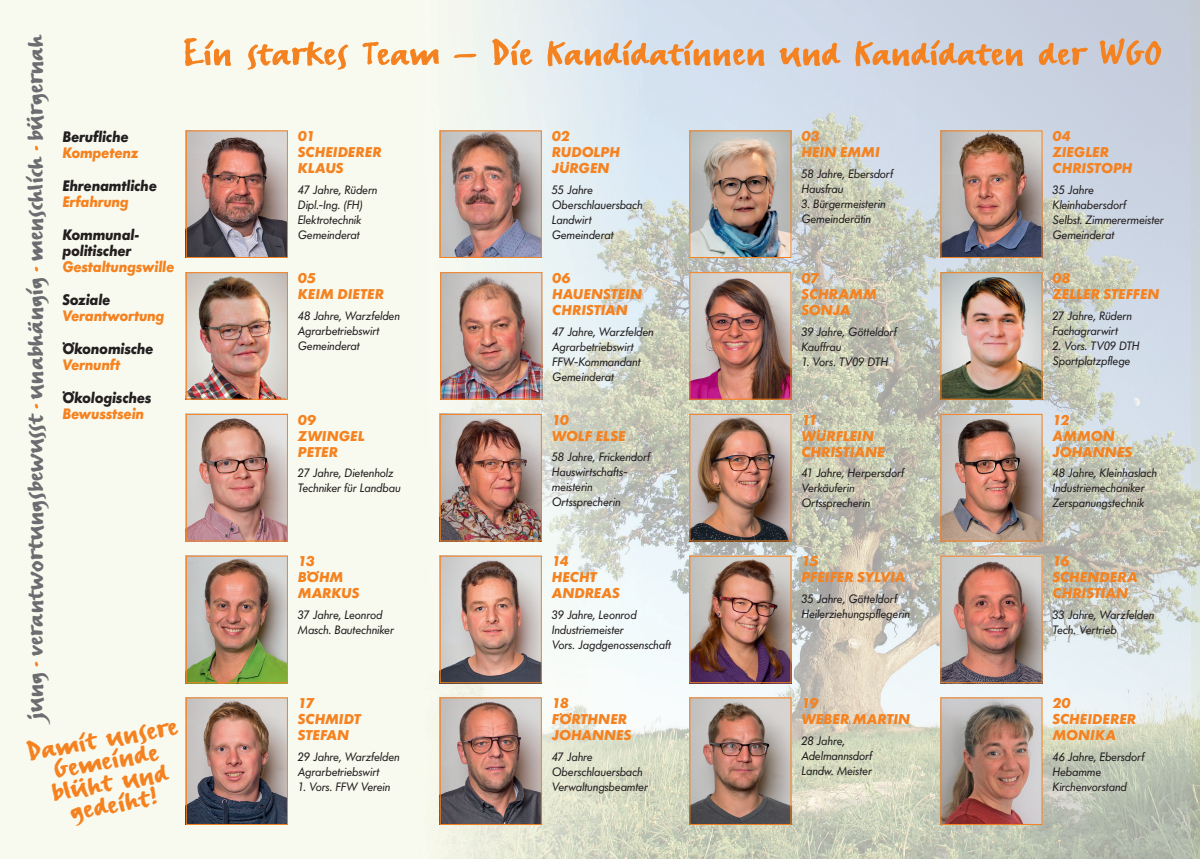
<style>
.page{position:relative;width:1200px;height:859px;background:#fff}
.page>*{position:absolute;margin:0;border:0;box-sizing:border-box;transform-origin:0 0}
.t1{font:40.8px "FF Erikrighthand";letter-spacing:.005em;color:#f58220;scale:1.25 1}
.t2{font:31.2px/22px "FF Erikrighthand";color:#f58220;text-align:center;scale:1.25 1}
.t3{font:27.7px "FF Erikrighthand";letter-spacing:.005em;color:#6c6d70;scale:1.25 1}
.t4{font:italic 700 15px/16px "Futura BQ";letter-spacing:-.015em;color:#231f20;scale:.92 1}
.t5{font:italic 700 15px "Futura BQ";letter-spacing:-.015em;color:#f58220;scale:.92 1}
.t6{font:italic 700 14px/16px "Futura BQ";letter-spacing:.005em;color:#f58220}
.t7{font:italic 12px/15px "Futura BQ";color:#231f20}
.s1{color:#f58220}
</style>
<div class="page">
<div style="left:0;top:0;width:405px;height:859px;background:#f9faef"></div>
<img style="left:676px;top:0;width:240px;height:429px">
<img style="left:916px;top:143px;width:34px;height:716px">
<img style="left:1019px;top:143px;width:172px;height:716px">
<img style="left:950px;top:258px;width:69px;height:298px">
<img style="left:676px;top:429px;width:34px;height:430px">
<img style="left:779px;top:429px;width:137px;height:430px">
<img style="left:710px;top:541px;width:69px;height:318px">
<img style="left:950px;top:683px;width:69px;height:176px">
<img style="left:405px;top:0;width:237px;height:250px">
<img style="left:642px;top:0;width:34px;height:859px">
<div style="left:405px;top:250px;width:68px;height:609px;background:#f9faef"></div>
<img style="left:473px;top:250px;width:170px;height:36px">
<img style="left:541px;top:286px;width:102px;height:573px">
<img style="left:473px;top:400px;width:68px;height:14px">
<img style="left:473px;top:541px;width:68px;height:318px">
<img style="left:1191px;top:0;width:8px;height:859px">
<img style="left:942px;top:699px;width:98px;height:124px">
<div style="left:940px;top:697px;width:102px;height:128px;border:1px solid #f58220"></div>
<img style="left:691px;top:699px;width:98px;height:124px">
<div style="left:689px;top:697px;width:102px;height:128px;border:1px solid #f58220"></div>
<img style="left:441px;top:699px;width:98px;height:124px">
<div style="left:439px;top:697px;width:102px;height:128px;border:1px solid #f58220"></div>
<img style="left:188px;top:699px;width:98px;height:124px">
<div style="left:186px;top:697px;width:102px;height:128px;border:1px solid #f58220"></div>
<img style="left:942px;top:558px;width:98px;height:123px">
<div style="left:940px;top:556px;width:102px;height:127px;border:1px solid #f58220"></div>
<img style="left:691px;top:558px;width:98px;height:123px">
<div style="left:689px;top:556px;width:102px;height:127px;border:1px solid #f58220"></div>
<img style="left:441px;top:558px;width:98px;height:123px">
<div style="left:439px;top:556px;width:102px;height:127px;border:1px solid #f58220"></div>
<img style="left:188px;top:558px;width:98px;height:123px">
<div style="left:186px;top:556px;width:102px;height:127px;border:1px solid #f58220"></div>
<img style="left:942px;top:416px;width:98px;height:123px">
<div style="left:940px;top:414px;width:102px;height:127px;border:1px solid #f58220"></div>
<img style="left:691px;top:416px;width:98px;height:123px">
<div style="left:689px;top:414px;width:102px;height:127px;border:1px solid #f58220"></div>
<img style="left:441px;top:416px;width:98px;height:123px">
<div style="left:439px;top:414px;width:102px;height:127px;border:1px solid #f58220"></div>
<img style="left:188px;top:416px;width:98px;height:123px">
<div style="left:186px;top:414px;width:102px;height:127px;border:1px solid #f58220"></div>
<img style="left:942px;top:274px;width:98px;height:124px">
<div style="left:940px;top:272px;width:102px;height:128px;border:1px solid #f58220"></div>
<img style="left:691px;top:274px;width:98px;height:124px">
<div style="left:689px;top:272px;width:102px;height:128px;border:1px solid #f58220"></div>
<img style="left:442px;top:274px;width:98px;height:124px">
<div style="left:440px;top:272px;width:102px;height:128px;border:1px solid #f58220"></div>
<img style="left:188px;top:274px;width:98px;height:124px">
<div style="left:186px;top:272px;width:102px;height:128px;border:1px solid #f58220"></div>
<img style="left:942px;top:132px;width:98px;height:124px">
<div style="left:940px;top:130px;width:102px;height:128px;border:1px solid #f58220"></div>
<img style="left:691px;top:132px;width:98px;height:124px">
<div style="left:689px;top:130px;width:102px;height:128px;border:1px solid #f58220"></div>
<img style="left:441px;top:132px;width:98px;height:124px">
<div style="left:439px;top:130px;width:102px;height:128px;border:1px solid #f58220"></div>
<img style="left:188px;top:132px;width:98px;height:124px">
<div style="left:186px;top:130px;width:102px;height:128px;border:1px solid #f58220"></div>
<h3 class="t3" style="left:18px;top:719px;width:550px;rotate:-90deg">jung <span class="s1">·</span> verantwortungsbewusst <span class="s1">·</span> unabhängig <span class="s1">·</span> menschlich <span class="s1">·</span> bürgernah</h3>
<h1 class="t1" style="left:183px;top:29px;width:785px">Ein starkes Team – Die Kandidatinnen und Kandidaten der WGO</h1>
<p class="t4" style="left:62px;top:129px;width:74px">Berufliche</p>
<p class="t5" style="left:62px;top:144px;width:84px">Kompetenz</p>
<p class="t4" style="left:62px;top:178px;width:104px">Ehrenamtliche</p>
<p class="t5" style="left:62px;top:193px;width:74px">Erfahrung</p>
<p class="t4" style="left:62px;top:227px;width:85px">Kommunal&shy;politischer</p>
<p class="t5" style="left:62px;top:258px;width:123px">Gestaltungswille</p>
<p class="t4" style="left:62px;top:292px;width:54px">Soziale</p>
<p class="t5" style="left:62px;top:307px;width:112px">Verantwortung</p>
<p class="t4" style="left:62px;top:341px;width:101px">Ökonomische</p>
<p class="t5" style="left:62px;top:356px;width:64px">Vernunft</p>
<p class="t4" style="left:62px;top:390px;width:98px">Ökologisches</p>
<p class="t5" style="left:62px;top:405px;width:90px">Bewusstsein</p>
<p class="t6" style="left:551px;top:129px;width:70px">02<br>RUDOLPH<br>JÜRGEN</p>
<p class="t7" style="left:551px;top:182px;width:92px">55 Jahre<br>Oberschlauersbach<br>Landwirt<br>Gemeinderat</p>
<p class="t6" style="left:298px;top:129px;width:85px">01<br>SCHEIDERER<br>KLAUS</p>
<p class="t7" style="left:298px;top:182px;width:81px">47 Jahre, Rüdern<br>Dipl.-Ing. (FH)<br>Elektrotechnik<br>Gemeinderat</p>
<p class="t6" style="left:801px;top:129px;width:80px">03<br>HEIN EMMI</p>
<p class="t7" style="left:801px;top:166px;width:93px">58 Jahre, Ebersdorf<br>Hausfrau</p>
<p class="t7" style="left:801px;top:196px;width:86px">3. Bürgermeisterin<br>Gemeinderätin</p>
<p class="t6" style="left:1052px;top:129px;width:81px">04<br>ZIEGLER<br>CHRISTOPH</p>
<p class="t7" style="left:1052px;top:182px;width:113px">35 Jahre<br>Kleinhabersdorf<br>Selbst. Zimmerermeister<br>Gemeinderat</p>
<p class="t6" style="left:298px;top:270px;width:87px">05<br>KEIM DIETER</p>
<p class="t7" style="left:298px;top:308px;width:103px">48 Jahre, Warzfelden<br>Agrarbetriebswirt<br>Gemeinderat</p>
<p class="t6" style="left:552px;top:270px;width:91px">06<br>HAUENSTEIN<br>CHRISTIAN</p>
<p class="t7" style="left:552px;top:324px;width:103px">47 Jahre, Warzfelden<br>Agrarbetriebswirt<br>FFW-Kommandant<br>Gemeinderat</p>
<p class="t6" style="left:801px;top:270px;width:77px">07<br>SCHRAMM<br>SONJA</p>
<p class="t7" style="left:801px;top:324px;width:97px">39 Jahre, Götteldorf<br>Kauffrau</p>
<p class="t7" style="left:801px;top:354px;width:88px">1. Vors. TV09 DTH</p>
<p class="t6" style="left:1052px;top:270px;width:108px">08<br>ZELLER STEFFEN</p>
<p class="t7" style="left:1052px;top:308px;width:81px">27 Jahre, Rüdern<br>Fachagrarwirt</p>
<p class="t7" style="left:1052px;top:338px;width:88px">2. Vors. TV09 DTH<br>Sportplatzpflege</p>
<p class="t6" style="left:1052px;top:412px;width:81px">12<br>AMMON<br>JOHANNES</p>
<p class="t7" style="left:1052px;top:466px;width:106px">48 Jahre, Kleinhaslach<br>Industriemechaniker<br>Zerspanungstechnik</p>
<p class="t6" style="left:298px;top:412px;width:68px">09<br>ZWINGEL<br>PETER</p>
<p class="t7" style="left:298px;top:466px;width:104px">27 Jahre, Dietenholz<br>Techniker für Landbau</p>
<p class="t6" style="left:551px;top:412px;width:75px">10<br>WOLF ELSE</p>
<p class="t7" style="left:551px;top:450px;width:100px">58 Jahre, Frickendorf<br>Hauswirtschafts&shy;meisterin<br>Ortssprecherin</p>
<p class="t6" style="left:801px;top:412px;width:84px">11<br>WÜRFLEIN<br>CHRISTIANE</p>
<p class="t7" style="left:801px;top:466px;width:104px">41 Jahre, Herpersdorf<br>Verkäuferin<br>Ortssprecherin</p>
<p class="t6" style="left:298px;top:554px;width:63px">13<br>BÖHM<br>MARKUS</p>
<p class="t7" style="left:298px;top:608px;width:97px">37 Jahre, Leonrod<br>Masch. Bautechniker</p>
<p class="t6" style="left:801px;top:554px;width:105px">15<br>PFEIFER SYLVIA</p>
<p class="t7" style="left:801px;top:592px;width:110px">35 Jahre, Götteldorf<br>Heilerziehungspflegerin</p>
<p class="t6" style="left:551px;top:554px;width:69px">14<br>HECHT<br>ANDREAS</p>
<p class="t7" style="left:551px;top:608px;width:121px">39 Jahre, Leonrod<br>Industriemeister<br>Vors. Jagdgenossenschaft</p>
<p class="t6" style="left:1052px;top:554px;width:87px">16<br>SCHENDERA<br>CHRISTIAN</p>
<p class="t7" style="left:1052px;top:608px;width:103px">33 Jahre, Warzfelden<br>Tech. Vertrieb</p>
<p class="t6" style="left:1052px;top:696px;width:85px">20<br>SCHEIDERER<br>MONIKA</p>
<p class="t7" style="left:1052px;top:749px;width:93px">46 Jahre, Ebersdorf<br>Hebamme<br>Kirchenvorstand</p>
<p class="t6" style="left:551px;top:696px;width:81px">18<br>FÖRTHNER<br>JOHANNES</p>
<p class="t7" style="left:551px;top:749px;width:98px">47 Jahre<br>Oberschlauersbach<br>Verwaltungsbeamter</p>
<p class="t6" style="left:801px;top:696px;width:110px">19<br>WEBER MARTIN</p>
<p class="t7" style="left:801px;top:733px;width:72px">28 Jahre,<br>Adelmannsdorf<br>Landw. Meister</p>
<p class="t6" style="left:298px;top:696px;width:64px">17<br>SCHMIDT<br>STEFAN</p>
<p class="t7" style="left:298px;top:749px;width:103px">29 Jahre, Warzfelden<br>Agrarbetriebswirt</p>
<p class="t7" style="left:298px;top:779px;width:94px">1. Vors. FFW Verein</p>
<h2 class="t2" style="left:25px;top:741px;width:123px;rotate:-10deg">Damit unsere<br>Gemeinde blüht und gedeiht!</h2>
</div>
